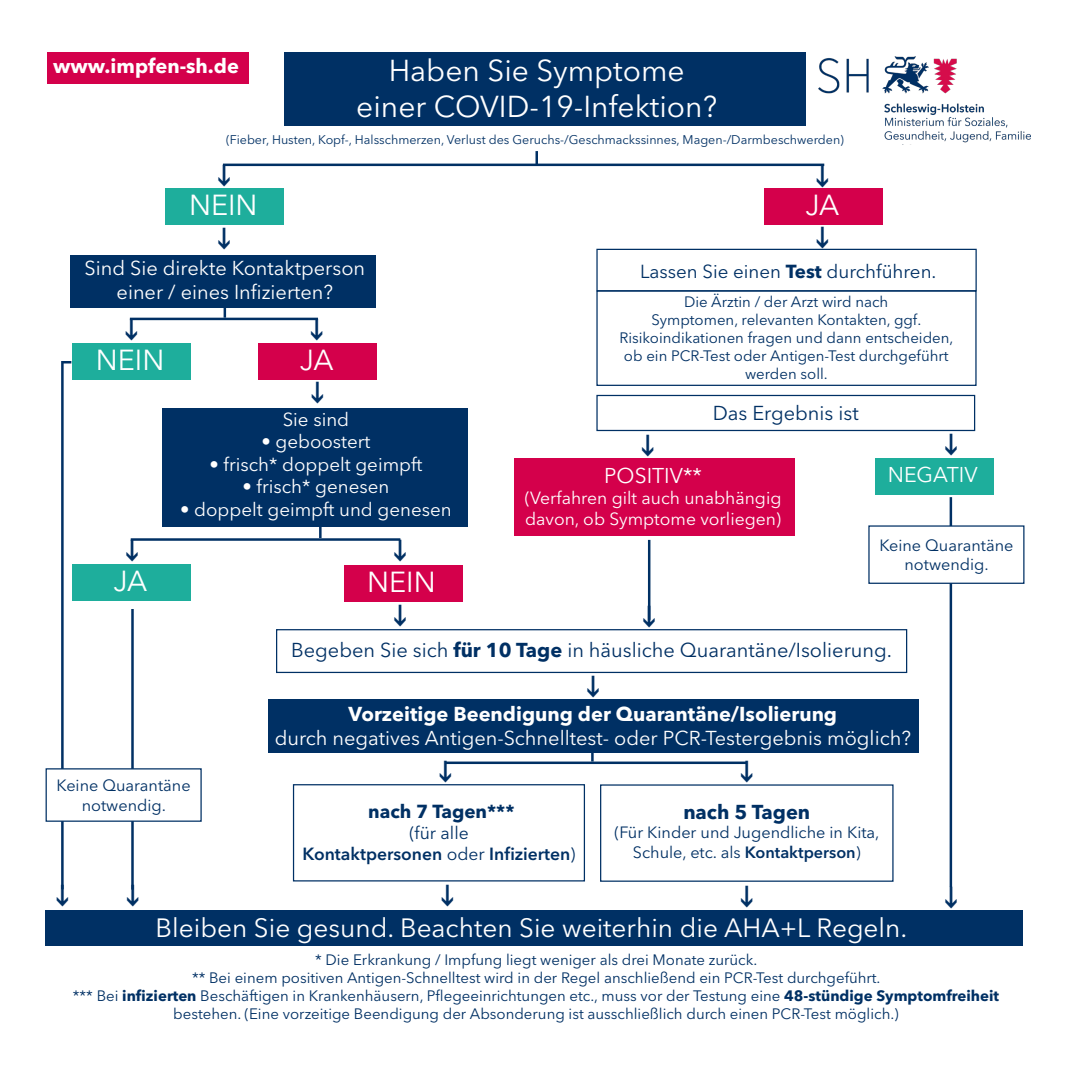
<style>
.page{position:relative;width:1071px;height:1071px;background:#fff}
.page>*{position:absolute;margin:0;border:0;box-sizing:border-box;transform-origin:0 0}
.t1{font:30px "Avenir Next LT Pro";color:#fff}
.t2{font:28.75px "Avenir Next LT Pro";color:#fff}
.t3{font:26.25px "Avenir Next LT Pro";color:#fff}
.t4{font:21.25px "Avenir Next LT Pro";color:#fff}
.t5{font:20px "Avenir Next LT Pro";color:#fff}
.t6{font:20px "Avenir Next LT Pro";color:#003064}
.t7{font:700 20px "Avenir Next LT Pro";color:#fff}
.t8{font:700 20px "Avenir Next LT Pro";color:#003064}
.t9{font:18.75px "Avenir Next LT Pro";color:#fff}
.t10{font:18.75px "Avenir Next LT Pro";color:#003064}
.t11{font:700 18.75px "Avenir Next LT Pro";color:#003064}
.t12{font:17.5px/21px "Avenir Next LT Pro";color:#fff}
.t13{font:600 17.5px "Avenir Next LT Pro";color:#003064}
.t14{font:17.5px "Avenir Next LT Pro";color:#003064}
.t15{font:16.25px "Avenir Next LT Pro";color:#003064}
.t16{font:15px/18px "Avenir Next LT Pro";color:#003064;text-align:center}
.t17{font:12.5px "Avenir Next LT Pro";color:#003064}
.s1{font-weight:700}
.s2{font-weight:400}
.s3{font-weight:600}
</style>
<div class="page">
<div style="left:596px;top:395px;width:379px;height:36px;background:#fff;border:1px solid #003064"></div>
<div style="left:293px;top:784px;width:292px;height:97px;background:#fff;border:1px solid #003064"></div>
<div style="left:600px;top:784px;width:293px;height:98px;background:#fff;border:1px solid #003064"></div>
<img style="left:819px;top:56px;width:211px;height:87px">
<div style="left:284px;top:52px;width:522px;height:74px;background:#003064"></div>
<div style="left:165px;top:189px;width:119px;height:36px;background:#1eae9c"></div>
<div style="left:764px;top:189px;width:119px;height:36px;background:#d4004b"></div>
<div style="left:70px;top:255px;width:305px;height:52px;background:#003064"></div>
<div style="left:162px;top:408px;width:305px;height:118px;background:#003064"></div>
<div style="left:596px;top:249px;width:381px;height:42px;background:#fff;border:1px solid #003064"></div>
<div style="left:72px;top:343px;width:119px;height:36px;background:#1eae9c"></div>
<div style="left:875px;top:458px;width:118px;height:36px;background:#1eae9c"></div>
<div style="left:514px;top:458px;width:281px;height:78px;background:#d4004b"></div>
<hr style="left:223px;top:164px;width:601px;height:2px;background:#003064">
<hr style="left:535px;top:151px;width:3px;height:14px;background:#003064">
<div style="left:259px;top:343px;width:118px;height:36px;background:#d4004b"></div>
<svg style="left:224px;top:307px;width:2px;height:11px"></svg>
<hr style="left:130px;top:318px;width:188px;height:2px;background:#003064">
<svg style="left:591px;top:753px;width:3px;height:8px"></svg>
<hr style="left:446px;top:761px;width:301px;height:3px;background:#003064">
<hr style="left:61px;top:361px;width:3px;height:528px;background:#003064">
<svg style="left:64px;top:361px;width:7px;height:2px"></svg>
<hr style="left:131px;top:609px;width:3px;height:281px;background:#003064">
<div style="left:72px;top:564px;width:119px;height:36px;background:#1eae9c"></div>
<div style="left:344px;top:566px;width:118px;height:36px;background:#d4004b"></div>
<hr style="left:319px;top:524px;width:3px;height:14px;background:#003064">
<hr style="left:131px;top:538px;width:269px;height:3px;background:#003064">
<div style="left:276px;top:629px;width:631px;height:44px;background:#fff;border:1px solid #003064"></div>
<hr style="left:648px;top:540px;width:2px;height:80px;background:#003064">
<div style="left:45px;top:910px;width:978px;height:35px;background:#003064"></div>
<div style="left:47px;top:52px;width:201px;height:32px;background:#d4004b"></div>
<div style="left:46px;top:768px;width:156px;height:54px;background:#fff;border:1px solid #003064"></div>
<div style="left:268px;top:699px;width:651px;height:54px;background:#003064"></div>
<div style="left:596px;top:290px;width:380px;height:96px;background:#fff;border:1px solid #003064"></div>
<hr style="left:950px;top:497px;width:2px;height:390px;background:#003064">
<div style="left:868px;top:525px;width:156px;height:59px;background:#fff;border:1px solid #003064"></div>
<svg style="left:445px;top:761px;width:6px;height:4px"></svg>
<svg style="left:741px;top:761px;width:6px;height:4px"></svg>
<svg style="left:647px;top:605px;width:4px;height:15px"></svg>
<p class="t7" style="left:53px;top:54px;width:187px">www.impfen-sh.de</p>
<p class="t1" style="left:389px;top:53px;width:298px">Haben Sie Symptome</p>
<p class="t1" style="left:356px;top:89px;width:362px">einer COVID-19-Infektion?</p>
<p class="t17" style="left:226px;top:132px;width:619px">(Fieber, Husten, Kopf-, Halsschmerzen, Verlust des Geruchs-/Geschmackssinnes, Magen-/Darmbeschwerden)</p>
<p class="t2" style="left:189px;top:188px;width:70px">NEIN</p>
<p class="t2" style="left:805px;top:188px;width:35px">JA</p>
<p class="t5" style="left:84px;top:256px;width:282px">Sind Sie direkte Kontaktperson</p>
<p class="t5" style="left:117px;top:280px;width:218px">einer / eines Infizierten?</p>
<p class="t2" style="left:96px;top:343px;width:70px">NEIN</p>
<p class="t2" style="left:300px;top:343px;width:35px">JA</p>
<p class="t9" style="left:283px;top:408px;width:68px">Sie sind</p>
<p class="t9" style="left:261px;top:431px;width:110px">• geboostert</p>
<p class="t9" style="left:209px;top:453px;width:214px">• frisch* doppelt geimpft</p>
<p class="t9" style="left:242px;top:476px;width:148px">• frisch* genesen</p>
<p class="t9" style="left:180px;top:498px;width:273px">• doppelt geimpft und genesen</p>
<p class="t2" style="left:113px;top:563px;width:35px">JA</p>
<p class="t2" style="left:367px;top:565px;width:70px">NEIN</p>
<p class="t10" style="left:640px;top:260px;width:298px">Lassen Sie einen <span class="s1">Test</span> durchführen.</p>
<p class="t16" style="left:684px;top:293px;width:206px">Die Ärztin / der Arzt wird nach</p>
<p class="t16" style="left:651px;top:311px;width:271px">Symptomen, relevanten Kontakten, ggf.</p>
<p class="t16" style="left:619px;top:329px;width:336px">Risikoindikationen fragen und dann entscheiden, ob ein PCR-Test oder Antigen-Test durchgeführt werden soll.</p>
<p class="t6" style="left:713px;top:401px;width:147px">Das Ergebnis ist</p>
<p class="t4" style="left:604px;top:463px;width:99px">POSITIV**</p>
<p class="t4" style="left:888px;top:461px;width:91px">NEGATIV</p>
<p class="t12" style="left:525px;top:487px;width:258px">(Verfahren gilt auch unabhängig davon, ob Symptome vorliegen)</p>
<p class="t15" style="left:879px;top:535px;width:136px">Keine Quarantäne</p>
<p class="t15" style="left:904px;top:555px;width:86px">notwendig.</p>
<p class="t6" style="left:291px;top:638px;width:602px">Begeben Sie sich <span class="s1">für 10 Tage</span> in häusliche Quarantäne/Isolierung.</p>
<p class="t7" style="left:349px;top:702px;width:490px">Vorzeitige Beendigung der Quarantäne/Isolierung</p>
<p class="t5" style="left:275px;top:726px;width:638px">durch negatives Antigen-Schnelltest- oder PCR-Testergebnis möglich?</p>
<p class="t15" style="left:57px;top:776px;width:136px">Keine Quarantäne</p>
<p class="t15" style="left:82px;top:795px;width:86px">notwendig.</p>
<p class="t11" style="left:368px;top:800px;width:148px">nach 7 Tagen***</p>
<p class="t14" style="left:409px;top:822px;width:61px">(für alle</p>
<p class="t13" style="left:303px;top:843px;width:274px">Kontaktpersonen <span class="s2">oder</span> Infizierten<span class="s2">)</span></p>
<p class="t8" style="left:683px;top:800px;width:128px">nach 5 Tagen</p>
<p class="t15" style="left:615px;top:823px;width:266px">(Für Kinder und Jugendliche in Kita,</p>
<p class="t15" style="left:633px;top:842px;width:229px">Schule, etc. als <span class="s3">Kontaktperson</span>)</p>
<p class="t3" style="left:156px;top:912px;width:753px">Bleiben Sie gesund. Beachten Sie weiterhin die AHA+L Regeln.</p>
<p class="t16" style="left:315px;top:951px;width:444px">* Die Erkrankung / Impfung liegt weniger als drei Monate zurück.</p>
<p class="t16" style="left:192px;top:969px;width:690px">** Bei einem positiven Antigen-Schnelltest wird in der Regel anschließend ein PCR-Test durchgeführt.</p>
<p class="t16" style="left:73px;top:987px;width:928px">*** Bei <span class="s1">infizierten</span> Beschäftigen in Krankenhäusern, Pflegeeinrichtungen etc., muss vor der Testung eine <span class="s1">48-stündige Symptomfreiheit</span></p>
<p class="t16" style="left:173px;top:1005px;width:727px">bestehen. (Eine vorzeitige Beendigung der Absonderung ist ausschließlich durch einen PCR-Test möglich.)</p>
</div>
